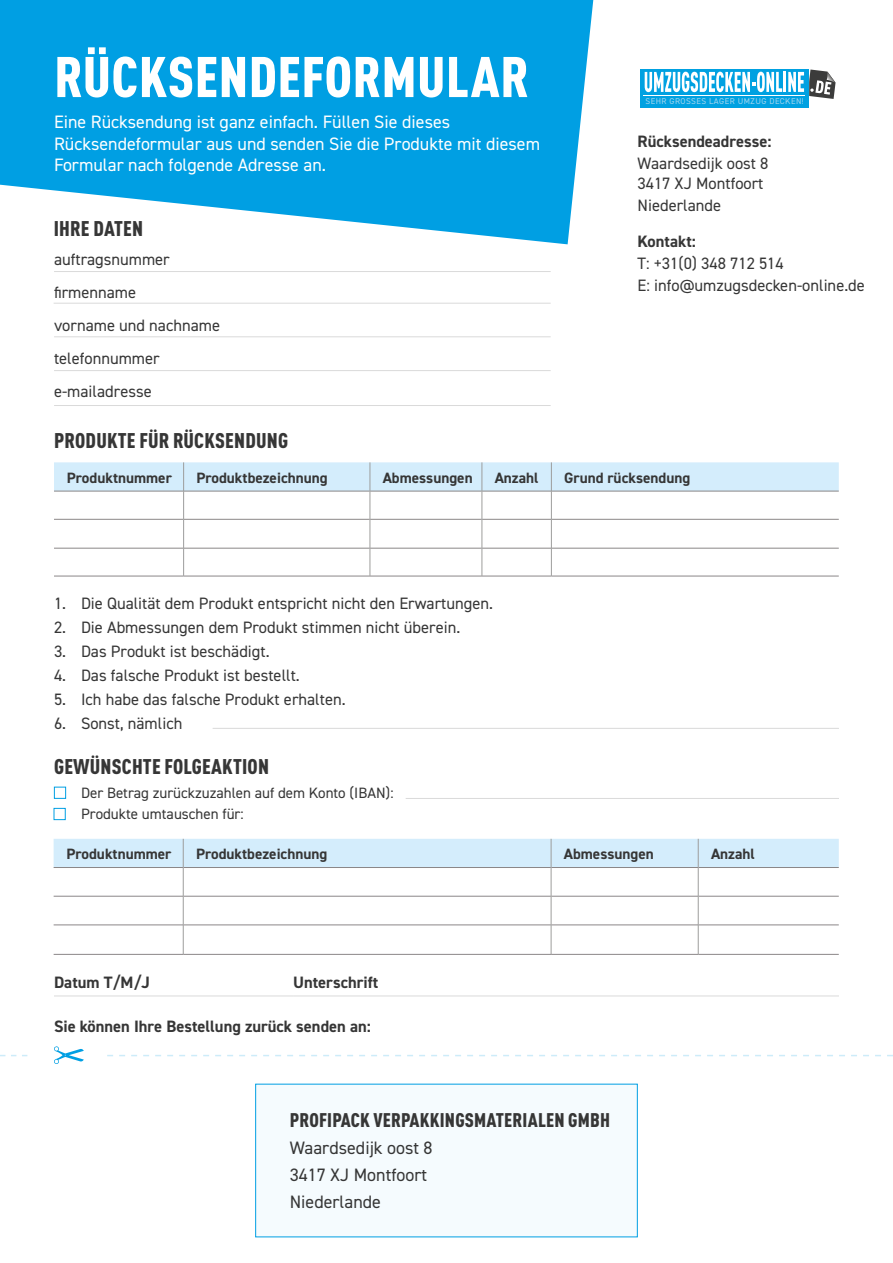
<style>
.page{position:relative;width:893px;height:1263px;background:#fff}
.page>*{position:absolute;margin:0;border:0;box-sizing:border-box;transform-origin:0 0}
.t1{font:900 condensed 56.4px "DINOT";letter-spacing:.01em;color:#fff}
.t2{font:900 condensed 21px "DINOT";letter-spacing:.01em;color:#363636}
.t3{font:900 condensed 19.5px "DINOT";letter-spacing:.01em;color:#363636}
.t4{font:18px/21.6px "DIN2014";color:#fff}
.t5{font:18px/27px "DIN2014";color:#363636}
.t6{font:16.5px/33px "DIN2014";color:#363636}
.t7{font:700 16.5px "DIN2014";color:#363636}
.t8{font:700 15px "DIN2014";color:#363636}
.t9{font:15px/21px "DIN2014";color:#363636}
.t10{font:8.4px "DIN2014";letter-spacing:.05em;color:#a2d5ee}
</style>
<div class="page">
<svg style="left:0;top:0;width:593px;height:244px;background:#22ace6"></svg>
<hr style="left:213px;top:728px;width:626px;height:1px;background:#dadada">
<div style="left:54px;top:787px;width:12px;height:12px;border:1px solid #009fe3"></div>
<div style="left:54px;top:808px;width:12px;height:12px;border:1px solid #009fe3"></div>
<svg style="left:0;top:1055px;width:27px;height:1px"></svg>
<svg style="left:107px;top:1055px;width:786px;height:1px"></svg>
<svg style="left:54px;top:1046px;width:30px;height:18px"></svg>
<div style="left:255px;top:1084px;width:382px;height:153px;background:#f5fbfe"></div>
<hr style="left:293px;top:995px;width:546px;height:1px;background:#dadada">
<hr style="left:54px;top:995px;width:239px;height:1px;background:#dadada">
<hr style="left:406px;top:798px;width:433px;height:1px;background:#dadada">
<div style="left:640px;top:69px;width:169px;height:38px;background:#00a1e1"></div>
<hr style="left:643px;top:96px;width:162px;height:1px;background:#fff">
<svg style="left:645px;top:72px;width:137px;height:20px"></svg>
<hr style="left:784px;top:72px;width:2px;height:20px;background:#fff">
<svg style="left:788px;top:70px;width:47px;height:29px"></svg>
<hr style="left:54px;top:576px;width:130px;height:1px;background:#8b8788">
<hr style="left:184px;top:576px;width:186px;height:1px;background:#8b8788">
<hr style="left:370px;top:576px;width:112px;height:1px;background:#8b8788">
<hr style="left:482px;top:576px;width:69px;height:1px;background:#8b8788">
<hr style="left:551px;top:576px;width:288px;height:1px;background:#8b8788">
<svg style="left:54px;top:462px;width:785px;height:114px"></svg>
<hr style="left:54px;top:954px;width:129px;height:1px;background:#8b8788">
<hr style="left:183px;top:954px;width:368px;height:1px;background:#8b8788">
<hr style="left:551px;top:954px;width:147px;height:1px;background:#8b8788">
<hr style="left:698px;top:954px;width:141px;height:1px;background:#8b8788">
<svg style="left:54px;top:839px;width:785px;height:115px"></svg>
<hr style="left:54px;top:271px;width:497px;height:1px;background:#dadada">
<hr style="left:54px;top:303px;width:497px;height:1px;background:#dadada">
<hr style="left:54px;top:336px;width:497px;height:1px;background:#dadada">
<hr style="left:54px;top:370px;width:497px;height:1px;background:#dadada">
<hr style="left:54px;top:405px;width:497px;height:1px;background:#dadada">
<h1 class="t1" style="left:54px;top:42px;width:476px">RÜCKSENDEFORMULAR</h1>
<p class="t4" style="left:54px;top:111px;width:488px">Eine Rücksendung ist ganz einfach. Füllen Sie dieses<br>Rücksendeformular aus und senden Sie die Produkte mit diesem<br>Formular nach folgende Adresse an.</p>
<p class="t2" style="left:54px;top:215px;width:91px">IHRE DATEN</p>
<p class="t6" style="left:54px;top:243px;width:168px">auftragsnummer firmenname<br>vorname und nachname telefonnummer e-mailadresse</p>
<p class="t2" style="left:54px;top:427px;width:235px">PRODUKTE FÜR RÜCKSENDUNG</p>
<p class="t10" style="left:645px;top:96px;width:160px">SEHR GROSSES LAGER UMZUG DECKEN!</p>
<p class="t7" style="left:637px;top:130px;width:136px">Rücksendeadresse:</p>
<p class="t6" style="left:637px;top:154px;width:132px;line-height:19.8px">Waardsedijk oost 8<br>3417 XJ Montfoort</p>
<p class="t6" style="left:637px;top:188px;width:85px">Niederlande</p>
<p class="t7" style="left:637px;top:230px;width:60px">Kontakt:</p>
<p class="t6" style="left:637px;top:253px;width:229px;line-height:21.6px">T: +31(0) 348 712 514<br>E: info@umzugsdecken-online.de</p>
<p class="t8" style="left:67px;top:467px;width:107px">Produktnummer</p>
<p class="t8" style="left:196px;top:467px;width:133px">Produktbezeichnung</p>
<p class="t8" style="left:383px;top:467px;width:91px">Abmessungen</p>
<p class="t8" style="left:495px;top:467px;width:45px">Anzahl</p>
<p class="t8" style="left:564px;top:467px;width:128px">Grund rücksendung</p>
<p class="t6" style="left:54px;top:587px;width:440px">1. Die Qualität dem Produkt entspricht nicht den Erwartungen.</p>
<p class="t6" style="left:54px;top:611px;width:408px">2. Die Abmessungen dem Produkt stimmen nicht überein.</p>
<p class="t6" style="left:54px;top:635px;width:217px">3. Das Produkt ist beschädigt.</p>
<p class="t6" style="left:54px;top:659px;width:247px">4. Das falsche Produkt ist bestellt.</p>
<p class="t6" style="left:54px;top:683px;width:293px">5. Ich habe das falsche Produkt erhalten.</p>
<p class="t6" style="left:54px;top:707px;width:130px">6. Sonst, nämlich</p>
<p class="t2" style="left:54px;top:753px;width:216px">GEWÜNSCHTE FOLGEAKTION</p>
<p class="t9" style="left:81px;top:782px;width:314px">Der Betrag zurückzuzahlen auf dem Konto (IBAN):<br>Produkte umtauschen für:</p>
<p class="t8" style="left:66px;top:844px;width:107px">Produktnummer</p>
<p class="t8" style="left:196px;top:844px;width:133px">Produktbezeichnung</p>
<p class="t8" style="left:564px;top:844px;width:91px">Abmessungen</p>
<p class="t8" style="left:711px;top:844px;width:45px">Anzahl</p>
<p class="t7" style="left:54px;top:971px;width:97px">Datum T/M/J</p>
<p class="t7" style="left:293px;top:971px;width:87px">Unterschrift</p>
<p class="t7" style="left:54px;top:1015px;width:318px">Sie können Ihre Bestellung zurück senden an:</p>
<p class="t3" style="left:290px;top:1108px;width:322px">PROFIPACK VERPAKKINGSMATERIALEN GMBH</p>
<p class="t5" style="left:290px;top:1134px;width:144px">Waardsedijk oost 8<br>3417 XJ Montfoort<br>Niederlande</p>
</div>
